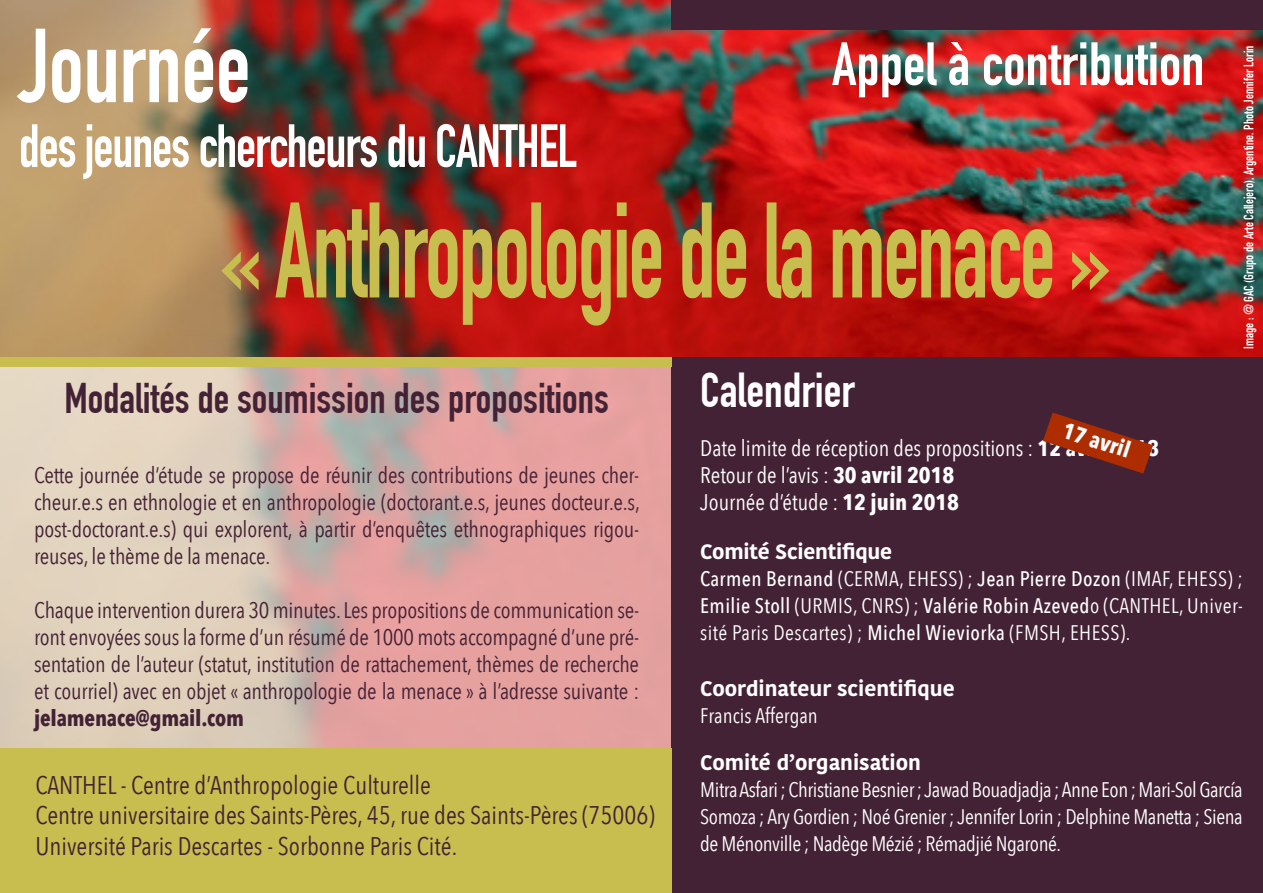
<style>
.page{position:relative;width:1263px;height:893px;background:#fff}
.page>*{position:absolute;margin:0;border:0;box-sizing:border-box;transform-origin:0 0}
.t1{font:700 133.5px "DIN Condensed";letter-spacing:-.02em;color:#c7be4f;scale:.72 1}
.t2{font:700 103.2px "DIN Condensed";color:#fff;scale:.9 1}
.t3{font:700 60px "DIN Condensed";letter-spacing:-.02em;color:#fff;scale:.9 1}
.t4{font:700 60px "DIN Condensed";color:#fff}
.t5{font:700 48px "DIN Condensed";color:#fff}
.t6{font:700 42px "DIN Condensed";color:#442235}
.t7{font:25.5px/30.6px "Avenir Next Condensed";color:#442235}
.t8{font:22.5px/27px "Avenir Next Condensed";letter-spacing:-.01em;color:#442235;text-align:justify}
.t9{font:22.5px "Avenir Next Condensed";color:#fff}
.t10{font:700 22.5px "Avenir Next Condensed";color:#fff}
.t11{font:21px/27px "Avenir Next Condensed";color:#fff;text-align:justify}
.t12{font:700 21px "Kohinoor Devanagari";color:#fff}
.t13{font:700 20.85px "Kohinoor Devanagari";letter-spacing:-.01em;color:#fff}
.t14{font:700 13.5px "DIN Condensed";color:#fff}
.s1{font-size:96px}
.s2{font-weight:700}
.s3{font-weight:500}
</style>
<div class="page">
<img style="left:0;top:357px;width:1263px;height:391px">
<img style="left:0;top:0;width:1263px;height:357px">
<div style="left:671px;top:357px;width:591px;height:536px;background:#442235"></div>
<div style="left:672px;top:0;width:591px;height:30px;background:#442235"></div>
<div style="left:0;top:357px;width:672px;height:10px;background:#c7be4f"></div>
<div style="left:0;top:748px;width:671px;height:145px;background:#c7be4f"></div>
<svg style="left:1043px;top:413px;width:110px;height:61px"></svg>
<p class="t2" style="left:19px;top:5px;width:259px">Journée</p>
<p class="t3" style="left:19px;top:111px;width:622px">des jeunes chercheurs du CANTHEL</p>
<p class="t1" style="left:220px;top:172px;width:1237px"><span class="s1">«</span> Anthropologie de la menace <span class="s1">»</span></p>
<p class="t4" style="left:832px;top:29px;width:374px">Appel à contribution</p>
<p class="t14" style="left:1241px;top:349px;width:305px;rotate:-90deg">Image : @ GAC (Grupo de Arte Callejero), Argentine. Photo Jennifer Lorin</p>
<p class="t6" style="left:64px;top:373px;width:546px">Modalités de soumission des propositions</p>
<p class="t8" style="left:34px;top:460px;width:607px">Cette journée d’étude se propose de réunir des contributions de jeunes cher&shy;cheur.e.s en ethnologie et en anthropologie (doctorant.e.s, jeunes docteur.e.s, post-doctorant.e.s) qui explorent, à partir d’enquêtes ethnographiques rigou&shy;reuses, le thème de la menace.</p>
<p class="t8" style="left:34px;top:595px;width:607px">Chaque intervention durera 30 minutes. Les propositions de communication se&shy;ront envoyées sous la forme d’un résumé de 1000 mots accompagné d’une pré&shy;sentation de l’auteur (statut, institution de rattachement, thèmes de recherche et courriel) avec en objet « anthropologie de la menace » à l’adresse suivante : <span class="s2">jelamenace@gmail.com</span></p>
<p class="t7" style="left:35px;top:768px;width:397px">CANTHEL - Centre d’Anthropologie Culturelle</p>
<p class="t7" style="left:35px;top:799px;width:621px">Centre universitaire des Saints-Pères, 45, rue des Saints-Pères (75006)<br>Université Paris Descartes - Sorbonne Paris Cité.</p>
<p class="t5" style="left:700px;top:362px;width:156px">Calendrier</p>
<p class="t9" style="left:700px;top:428px;width:460px">Date limite de réception des propositions : <span class="s2">12 avril 2018</span></p>
<p class="t9" style="left:700px;top:455px;width:256px">Retour de l’avis : <span class="s2">30 avril 2018</span></p>
<p class="t9" style="left:700px;top:482px;width:260px">Journée d’étude : <span class="s2">12 juin 2018</span></p>
<p class="t10" style="left:1068px;top:416px;width:71px;rotate:18deg">17 avril</p>
<p class="t13" style="left:700px;top:533px;width:194px">Comité Scientifique</p>
<p class="t11" style="left:700px;top:564px;width:544px"><span class="s3">Carmen Bernand</span> (CERMA, EHESS) ; <span class="s3">Jean Pierre Dozon</span> (IMAF, EHESS) ; <span class="s3">Emilie Stoll</span> (URMIS, CNRS) ; <span class="s3">Valérie Robin Azeved</span>o (CANTHEL, Univer&shy;sité Paris Descartes) ; <span class="s3">Michel Wieviorka</span> (FMSH, EHESS).</p>
<p class="t12" style="left:700px;top:670px;width:256px">Coordinateur scientifique</p>
<p class="t11" style="left:700px;top:701px;width:119px">Francis Affergan</p>
<p class="t12" style="left:700px;top:743px;width:222px">Comité d’organisation</p>
<p class="t11" style="left:700px;top:775px;width:544px">Mitra Asfari ; Christiane Besnier ; Jawad Bouadjadja ; Anne Eon ; Mari-Sol García Somoza ; Ary Gordien ; Noé Grenier ; Jennifer Lorin ; Delphine Manetta ; Siena de Ménonville ; Nadège Mézié ; Rémadjié Ngaroné.</p>
</div>
